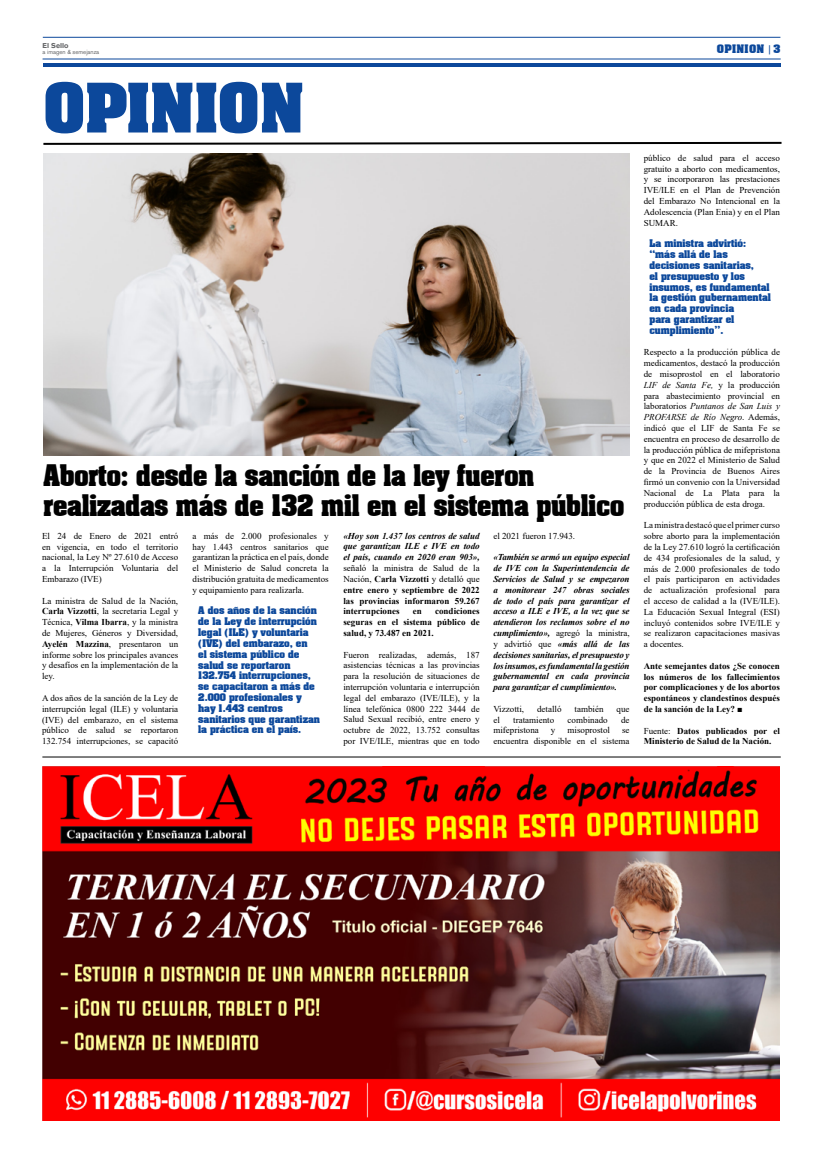
<style>
.page{position:relative;width:823px;height:1163px;background:#fff}
.page>*{position:absolute;margin:0;border:0;box-sizing:border-box;transform-origin:0 0}
.t1{font:700 58px "Aaron";color:#0c489b}
.t2{font:700 25.3px/30px "Aaron";letter-spacing:-.005em;color:#000;scale:.91 1}
.t3{font:700 10px "Aaron";letter-spacing:.04em;color:#0c489b}
.t4{font:9px/10.8px "Times New Roman";color:#000;text-align:justify}
.t5{font:italic 700 9px/10.8px "Times New Roman";letter-spacing:-.005em;color:#000;text-align:justify}
.t6{font:700 9px/10.8px "Aaron";color:#0c489b}
.t7{font:700 9px/10.8px "Times New Roman";color:#000;text-align:justify}
.t8{font:700 7px "Akzidenz Grotesk BQ";color:#636466}
.t9{font:6px "Akzidenz Grotesk BQ Reg OK";color:#636466}
.s1{font-weight:700}
.s2{font-weight:400}
.s3{font-weight:400;font-style:normal}
.s4{font-family:"Akzidenz Grotesk BQ Reg OK";font-weight:400}
.s5{font-style:italic}
</style>
<div class="page">
<hr style="left:43px;top:59px;width:737px;height:1px;background:#0c489b">
<hr style="left:43px;top:37px;width:737px;height:1px;background:#0c489b">
<hr style="left:43px;top:63px;width:737px;height:4px;background:#0c489b">
<hr style="left:42px;top:756px;width:738px;height:1px;background:#000">
<svg style="left:43px;top:141px;width:739px;height:4px"></svg>
<img style="left:43px;top:766px;width:736px;height:354px">
<img style="left:43px;top:153px;width:586px;height:302px">
<p class="t8" style="left:43px;top:41px;width:27px">El Sello</p>
<p class="t9" style="left:43px;top:48px;width:58px">a imagen &amp; semejanza</p>
<h1 class="t1" style="left:43px;top:58px;width:262px">OPINION</h1>
<h2 class="t2" style="left:43px;top:459px;width:639px">Aborto: desde la sanción de la ley fueron realizadas más de 132 mil en el sistema público</h2>
<p class="t4" style="left:42px;top:530px;width:138px">El 24 de Enero de 2021 entró en vigencia, en todo el territorio nacional, la Ley Nº 27.610 de Acceso a la Interrupción Voluntaria del Embarazo (IVE)</p>
<p class="t4" style="left:42px;top:595px;width:138px">La ministra de Salud de la Nación, <span class="s1">Carla Vizzotti</span>, la secretaria Legal y Técnica, <span class="s1">Vilma Ibarra</span>, y la ministra de Mujeres, Géneros y Diversidad, <span class="s1">Ayelén Mazzina</span>, presentaron un informe sobre los principales avances y desafíos en la implementación de la ley.</p>
<p class="t4" style="left:42px;top:692px;width:138px">A dos años de la sanción de la Ley de interrupción legal (ILE) y voluntaria (IVE) del embarazo, en el sistema público de salud se reportaron 132.754 interrupciones, se capacitó</p>
<p class="t4" style="left:192px;top:530px;width:138px">a más de 2.000 profesionales y hay 1.443 centros sanitarios que garantizan la práctica en el país, donde el Ministerio de Salud concreta la distribución gratuita de medicamentos y equipamiento para realizarla.</p>
<p class="t6" style="left:198px;top:604px;width:123px">A dos años de la sanción de la Ley de interrupción legal (ILE) y voluntaria (IVE) del embarazo, en<br>el sistema público de salud se reportaron<br>132.754 interrupciones, se capacitaron a más de<br>2.000 profesionales y hay 1.443 centros sanitarios que garantizan la práctica en el país.</p>
<p class="t5" style="left:343px;top:530px;width:138px">«Hoy son 1.437 los centros de salud que garantizan ILE e IVE en todo el país, cuando en 2020 eran 903»,</p>
<p class="t7" style="left:343px;top:562px;width:138px"><span class="s2">señaló la ministra de Salud de la Nación,</span> Carla Vizzotti <span class="s2">y detalló que </span>entre enero y septiembre de 2022 las provincias informaron 59.267 interrupciones</p>
<p class="t7" style="left:343px;top:605px;width:138px;text-indent:92px">condiciones seguras en el sistema público de salud, y 73.487 en 2021.</p>
<p class="t4" style="left:343px;top:648px;width:138px">Fueron realizadas, además, 187 asistencias técnicas a las provincias para la resolución de situaciones de interrupción voluntaria e interrupción legal del embarazo (IVE/ILE), y la línea telefónica 0800 222 3444 de Salud Sexual recibió, entre enero y octubre de 2022, 13.752 consultas por IVE/ILE, mientras que en todo</p>
<p class="t7" style="left:412px;top:605px;width:11px">en</p>
<p class="t4" style="left:493px;top:530px;width:83px">el 2021 fueron 17.943.</p>
<p class="t5" style="left:493px;top:551px;width:138px">«También se armó un equipo especial de IVE con la Superintendencia de Servicios de Salud y se empezaron a monitorear 247 obras sociales de todo el país para garantizar el acceso a ILE e IVE, a la vez que se atendieron los reclamos sobre el no cumplimiento», <span class="s3">agregó la ministra, y advirtió que</span> «más allá de las decisiones sanitarias, el presupuesto y los insumos, es fundamental la gestión gubernamental en cada provincia para garantizar el cumplimiento».</p>
<p class="t4" style="left:493px;top:703px;width:32px">Vizzotti,</p>
<p class="t4" style="left:536px;top:703px;width:26px">detalló</p>
<p class="t4" style="left:574px;top:703px;width:30px">también</p>
<p class="t4" style="left:616px;top:703px;width:14px">que</p>
<p class="t4" style="left:493px;top:713px;width:8px">el</p>
<p class="t4" style="left:513px;top:713px;width:42px">tratamiento</p>
<p class="t4" style="left:567px;top:713px;width:41px">combinado</p>
<p class="t4" style="left:620px;top:713px;width:10px">de</p>
<p class="t4" style="left:493px;top:724px;width:47px">mifepristona</p>
<p class="t4" style="left:550px;top:724px;width:6px">y</p>
<p class="t4" style="left:567px;top:724px;width:44px">misoprostol</p>
<p class="t4" style="left:493px;top:724px;width:138px;text-align:right">se<br>encuentra disponible en el sistema</p>
<p class="t3" style="left:716px;top:40px;width:65px">OPINION <span class="s4">|</span> 3</p>
<p class="t4" style="left:643px;top:152px;width:138px">público de salud para el acceso gratuito a aborto con medicamentos, y se incorporaron las prestaciones IVE/ILE en el Plan de Prevención del Embarazo No Intencional en la Adolescencia (Plan Enia) y en el Plan SUMAR.</p>
<p class="t6" style="left:649px;top:237px;width:123px">La ministra advirtió: “más allá de las decisiones sanitarias,<br>el presupuesto y los insumos, es fundamental la gestión gubernamental en cada provincia<br>para garantizar el cumplimiento”.</p>
<p class="t4" style="left:643px;top:346px;width:138px">Respecto a la producción pública de medicamentos, destacó la producción de misoprostol en el laboratorio <span class="s5">LIF de Santa Fe,</span> y la producción para abastecimiento provincial en laboratorios <span class="s5">Puntanos de San Luis y PROFARSE de Río Negro</span>. Además, indicó que el LIF de Santa Fe se encuentra en proceso de desarrollo de la producción pública de mifepristona y que en 2022 el Ministerio de Salud de la Provincia de Buenos Aires firmó un convenio con la Universidad Nacional de La Plata para la producción pública de esta droga.</p>
<p class="t4" style="left:643px;top:519px;width:138px">La ministra destacó que el primer curso sobre aborto para la implementación de la Ley 27.610 logró la certificación de 434 profesionales de la salud, y más de 2.000 profesionales de todo el país participaron en actividades de actualización profesional para el acceso de calidad a la (IVE/ILE).<br>La Educación Sexual Integral (ESI) incluyó contenidos sobre IVE/ILE y se realizaron capacitaciones masivas a docentes.</p>
<p class="t7" style="left:643px;top:660px;width:138px">Ante semejantes datos ¿Se conocen los números de los fallecimientos por complicaciones y de los abortos espontáneos y clandestinos después de la sanción de la Ley? <span class="s2">■</span></p>
<p class="t7" style="left:643px;top:724px;width:138px"><span class="s2">Fuente:</span> Datos publicados por el<br>Ministerio de Salud de la Nación.</p>
</div>
